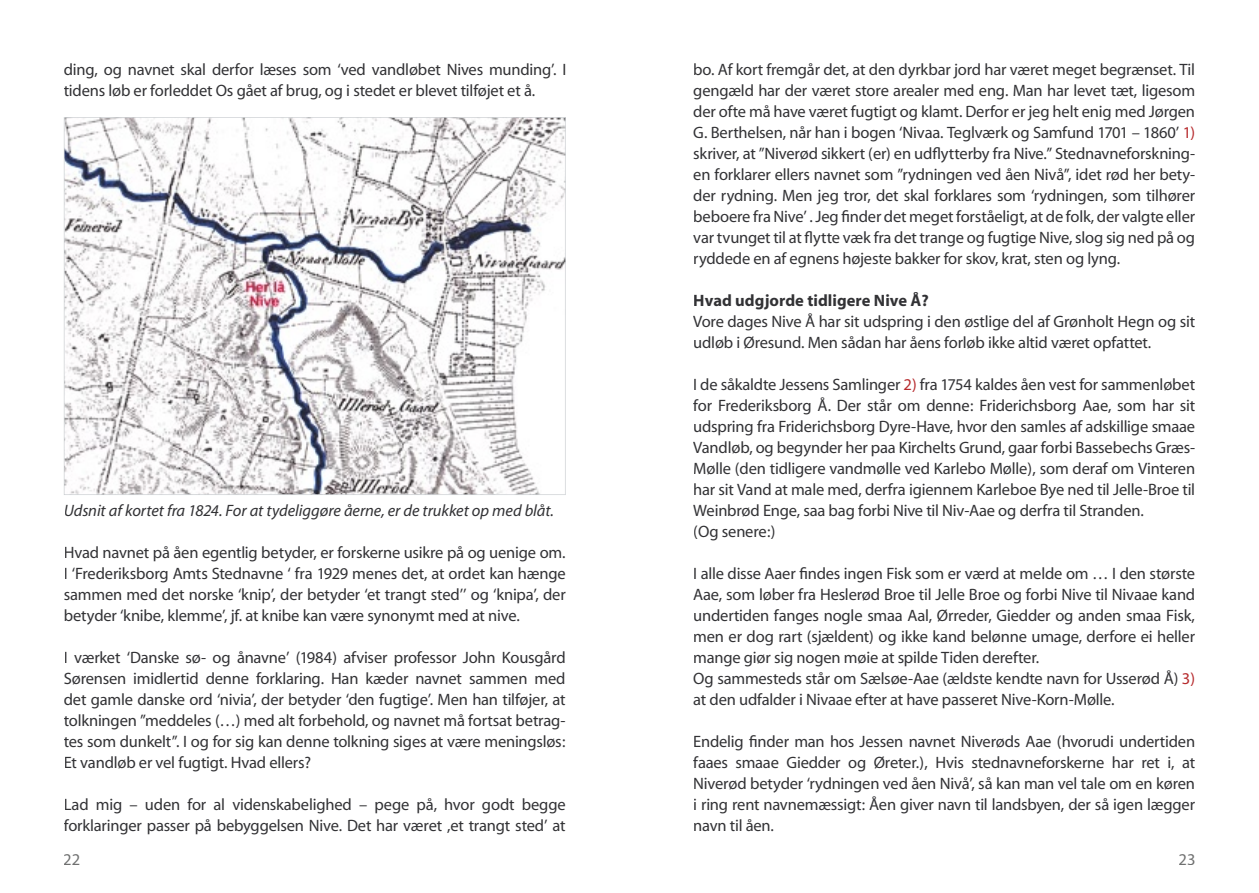
<style>
.page{position:relative;width:1259px;height:893px;background:#fff}
.page>*{position:absolute;margin:0;border:0;box-sizing:border-box;transform-origin:0 0}
.t1{font:16.5px/21px "Myriad";letter-spacing:-.01em;color:#323235}
.t2{font:italic 16.5px "Myriad";letter-spacing:-.005em;color:#323235}
.t3{font:700 16.5px "Myriad";color:#323235}
.t4{font:16.5px "Myriad";color:#6f7070}
.s1{color:#b62a2d}
</style>
<div class="page">
<img style="left:65px;top:118px;width:500px;height:376px">
<hr style="left:64px;top:117px;width:1px;height:378px;background:#d0d3d6">
<hr style="left:64px;top:494px;width:501px;height:1px;background:#d0d3d6">
<hr style="left:565px;top:117px;width:1px;height:378px;background:#d0d3d6">
<hr style="left:64px;top:117px;width:501px;height:1px;background:#d0d3d6">
<p class="t1" style="left:64px;top:60px;width:504px">ding, og navnet skal derfor læses som ‘ved vandløbet Nives munding’. I tidens løb er forleddet Os gået af brug, og i stedet er blevet tilføjet et å.</p>
<p class="t2" style="left:64px;top:502px;width:492px">Udsnit af kortet fra 1824. For at tydeliggøre åerne, er de trukket op med blåt.</p>
<p class="t1" style="left:64px;top:543px;width:503px;text-align:justify">Hvad navnet på åen egentlig betyder, er forskerne usikre på og uenige om.<br>I ‘Frederiksborg Amts Stednavne ‘ fra 1929 menes det, at ordet kan hænge sammen med det norske ‘knip’, der betyder ‘et trangt sted’’ og ‘knipa’, der betyder ‘knibe, klemme’, jf. at knibe kan være synonymt med at nive.</p>
<p class="t1" style="left:64px;top:648px;width:503px;text-align:justify">I værket ‘Danske sø- og ånavne’ (1984) afviser professor John Kousgård Sørensen imidlertid denne forklaring. Han kæder navnet sammen med det gamle danske ord ‘nivia’, der betyder ‘den fugtige’. Men han tilføjer, at tolkningen ”meddeles (…) med alt forbehold, og navnet må fortsat betrag&shy;tes som dunkelt”. I og for sig kan denne tolkning siges at være meningsløs:<br>Et vandløb er vel fugtigt. Hvad ellers?</p>
<p class="t1" style="left:64px;top:795px;width:503px">Lad mig – uden for al videnskabelighed – pege på, hvor godt begge forklaringer passer på bebyggelsen Nive. Det har været ,et trangt sted’ at</p>
<p class="t1" style="left:693px;top:60px;width:503px;text-align:justify">bo. Af kort fremgår det, at den dyrkbar jord har været meget begrænset. Til gengæld har der været store arealer med eng. Man har levet tæt, ligesom der ofte må have været fugtigt og klamt. Derfor er jeg helt enig med Jørgen G. Berthelsen, når han i bogen ‘Nivaa. Teglværk og Samfund 1701 – 1860’ <span class="s1">1) </span>skriver, at ”Niverød sikkert (er) en udflytterby fra Nive.” Stednavneforskning&shy;en forklarer ellers navnet som ”rydningen ved åen Nivå”, idet rød her bety&shy;der rydning. Men jeg tror, det skal forklares som ‘rydningen, som tilhører beboere fra Nive’ . Jeg finder det meget forståeligt, at de folk, der valgte eller var tvunget til at flytte væk fra det trange og fugtige Nive, slog sig ned på og ryddede en af egnens højeste bakker for skov, krat, sten og lyng.</p>
<p class="t3" style="left:693px;top:292px;width:237px">Hvad udgjorde tidligere Nive Å?</p>
<p class="t1" style="left:693px;top:312px;width:503px">Vore dages Nive Å har sit udspring i den østlige del af Grønholt Hegn og sit udløb i Øresund. Men sådan har åens forløb ikke altid været opfattet.</p>
<p class="t1" style="left:693px;top:375px;width:503px">I de såkaldte Jessens Samlinger <span class="s1">2)</span> fra 1754 kaldes åen vest for sammenløbet for Frederiksborg Å. Der står om denne: Friderichsborg Aae, som har sit udspring fra Friderichsborg Dyre-Have, hvor den samles af adskillige smaae Vandløb, og begynder her paa Kirchelts Grund, gaar forbi Bassebechs Græs-Mølle (den tidligere vandmølle ved Karlebo Mølle), som deraf om Vinteren har sit Vand at male med, derfra igiennem Karleboe Bye ned til Jelle-Broe til Weinbrød Enge, saa bag forbi Nive til Niv-Aae og derfra til Stranden.<br>(Og senere:)</p>
<p class="t1" style="left:693px;top:564px;width:503px">I alle disse Aaer findes ingen Fisk som er værd at melde om … I den største Aae, som løber fra Heslerød Broe til Jelle Broe og forbi Nive til Nivaae kand undertiden fanges nogle smaa Aal, Ørreder, Giedder og anden smaa Fisk, men er dog rart (sjældent) og ikke kand belønne umage, derfore ei heller mange giør sig nogen møie at spilde Tiden derefter.<br>Og sammesteds står om Sælsøe-Aae (ældste kendte navn for Usserød Å) <span class="s1">3) </span>at den udfalder i Nivaae efter at have passeret Nive-Korn-Mølle.</p>
<p class="t1" style="left:693px;top:732px;width:503px;text-align:justify">Endelig finder man hos Jessen navnet Niverøds Aae (hvorudi undertiden faaes smaae Giedder og Øreter.), Hvis stednavneforskerne har ret i, at Niverød betyder ‘rydningen ved åen Nivå’, så kan man vel tale om en køren i ring rent navnemæssigt: Åen giver navn til landsbyen, der så igen lægger navn til åen.</p>
<p class="t4" style="left:63px;top:851px;width:19px">22</p>
<p class="t4" style="left:1178px;top:851px;width:19px">23</p>
</div>
